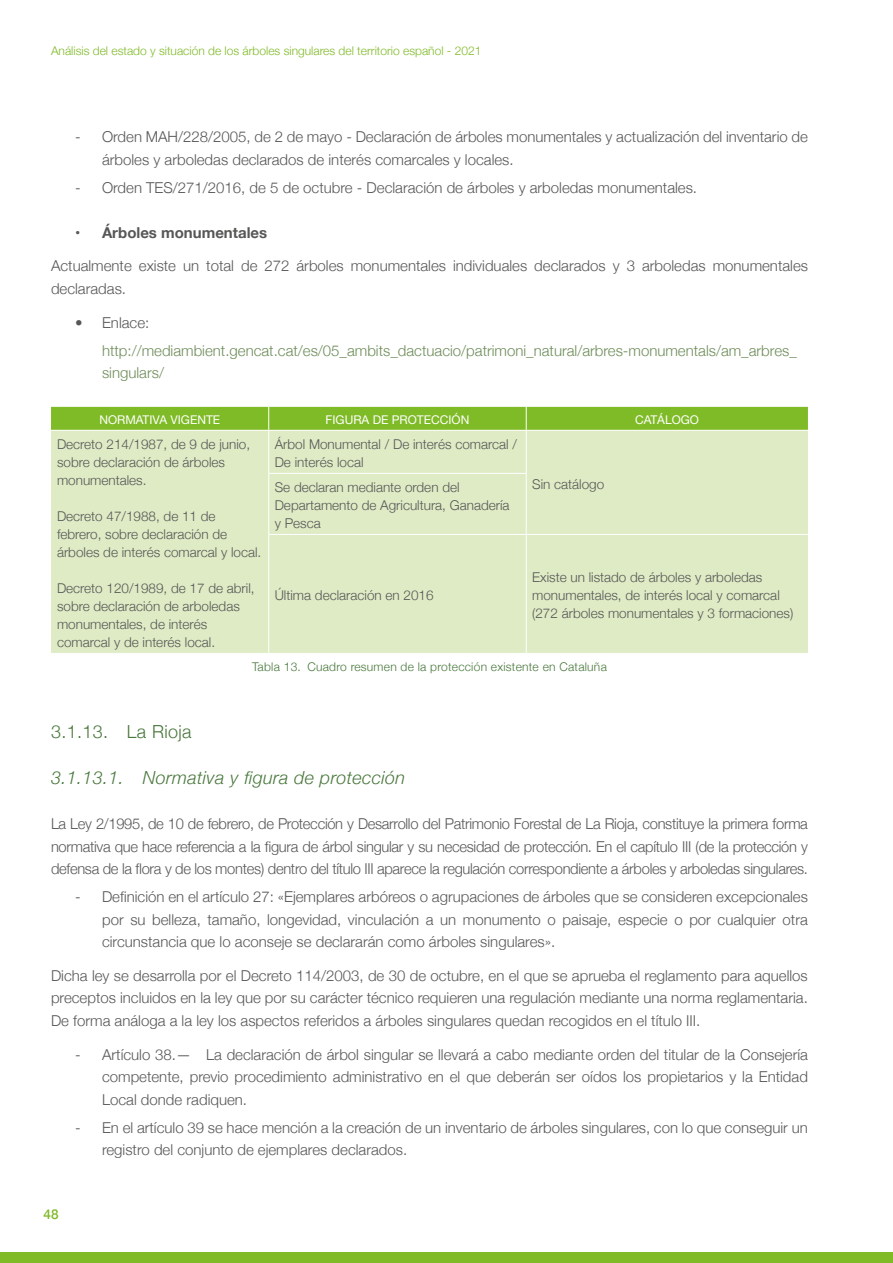
<style>
.page{position:relative;width:893px;height:1263px;background:#fff}
.page>*{position:absolute;margin:0;border:0;box-sizing:border-box;transform-origin:0 0}
.t1{font:italic 300 18px "Helvetica Neue";letter-spacing:.02em;color:#48773b}
.t2{font:300 18px "Helvetica Neue";letter-spacing:.02em;color:#48773b}
.t3{font:300 15px/22.5px "Helvetica Neue";color:#575756;text-align:justify}
.t4{font:300 15px/22.5px "Helvetica Neue";color:#6e8c59}
.t5{font:700 15px "Helvetica Neue";color:#575756}
.t6{font:300 13.5px/18px "Helvetica Neue";color:#575756}
.t7{font:500 13.5px "Helvetica Neue";color:#7fba27}
.t8{font:300 12px "Helvetica Neue";color:#7fba27}
.t9{font:300 12px "Helvetica Neue";letter-spacing:.02em;color:#48773b}
.t10{font:12px "Helvetica Neue";color:#fff}
</style>
<div class="page">
<div style="left:0;top:1252px;width:893px;height:11px;background:#7fba27"></div>
<div style="left:51px;top:431px;width:757px;height:222px;background:#deebc5"></div>
<div style="left:51px;top:407px;width:757px;height:23px;background:#7fba27"></div>
<hr style="left:268px;top:431px;width:1px;height:42px;background:#fff">
<hr style="left:526px;top:431px;width:1px;height:42px;background:#fff">
<hr style="left:268px;top:473px;width:259px;height:1px;background:#fff">
<hr style="left:268px;top:474px;width:1px;height:60px;background:#fff">
<hr style="left:526px;top:474px;width:1px;height:60px;background:#fff">
<hr style="left:268px;top:534px;width:258px;height:1px;background:#fff">
<hr style="left:268px;top:535px;width:1px;height:118px;background:#fff">
<hr style="left:526px;top:534px;width:282px;height:1px;background:#fff">
<hr style="left:526px;top:535px;width:1px;height:118px;background:#fff">
<p class="t8" style="left:51px;top:41px;width:432px">Análisis del estado y situación de los árboles singulares del territorio español - 2021</p>
<p class="t3" style="left:75px;top:124px;width:7px">‐</p>
<p class="t3" style="left:102px;top:124px;width:707px">Orden MAH/228/2005, de 2 de mayo - Declaración de árboles monumentales y actualización del inventario de árboles y arboledas declarados de interés comarcales y locales.</p>
<p class="t3" style="left:75px;top:175px;width:7px">‐</p>
<p class="t3" style="left:102px;top:175px;width:596px">Orden TES/271/2016, de 5 de octubre - Declaración de árboles y arboledas monumentales.</p>
<p class="t5" style="left:75px;top:221px;width:194px">• Árboles monumentales</p>
<p class="t3" style="left:51px;top:254px;width:758px">Actualmente existe un total de 272 árboles monumentales individuales declarados y 3 arboledas monumentales declaradas.</p>
<p class="t3" style="left:75px;top:310px;width:76px">• Enlace:</p>
<p class="t4" style="left:102px;top:338px;width:696px">http://mediambient.gencat.cat/es/05_ambits_dactuacio/patrimoni_natural/arbres-monumentals/am_arbres_ singulars/</p>
<p class="t10" style="left:99px;top:411px;width:122px">NORMATIVA VIGENTE</p>
<p class="t10" style="left:326px;top:411px;width:145px">FIGURA DE PROTECCIÓN</p>
<p class="t10" style="left:635px;top:411px;width:66px">CATÁLOGO</p>
<p class="t6" style="left:57px;top:435px;width:195px">Decreto 214/1987, de 9 de junio, sobre declaración de árboles monumentales.</p>
<p class="t6" style="left:57px;top:507px;width:206px">Decreto 47/1988, de 11 de febrero, sobre declaración de árboles de interés comarcal y local.</p>
<p class="t6" style="left:57px;top:578px;width:199px">Decreto 120/1989, de 17 de abril, sobre declaración de arboledas monumentales, de interés comarcal y de interés local.</p>
<p class="t6" style="left:275px;top:434px;width:244px">Árbol Monumental / De interés comarcal /<br>De interés local</p>
<p class="t6" style="left:275px;top:478px;width:186px">Se declaran mediante orden del</p>
<p class="t6" style="left:532px;top:474px;width:74px">Sin catálogo</p>
<p class="t6" style="left:275px;top:496px;width:236px">Departamento de Agricultura, Ganadería y Pesca</p>
<p class="t6" style="left:532px;top:568px;width:263px">Existe un listado de árboles y arboledas monumentales, de interés local y comarcal (272 árboles monumentales y 3 formaciones)</p>
<p class="t6" style="left:275px;top:586px;width:160px">Última declaración en 2016</p>
<p class="t9" style="left:252px;top:657px;width:356px">Tabla 13. Cuadro resumen de la protección existente en Cataluña</p>
<p class="t2" style="left:51px;top:716px;width:142px">3.1.13. La Rioja</p>
<p class="t1" style="left:51px;top:763px;width:356px">3.1.13.1. Normativa y figura de protección</p>
<p class="t3" style="left:51px;top:811px;width:758px">La Ley 2/1995, de 10 de febrero, de Protección y Desarrollo del Patrimonio Forestal de La Rioja, constituye la primera forma normativa que hace referencia a la figura de árbol singular y su necesidad de protección. En el capítulo III (de la protección y defensa de la flora y de los montes) dentro del título III aparece la regulación correspondiente a árboles y arboledas singulares.</p>
<p class="t3" style="left:75px;top:884px;width:7px">‐</p>
<p class="t3" style="left:102px;top:884px;width:707px">Definición en el artículo 27: «Ejemplares arbóreos o agrupaciones de árboles que se consideren excepcionales por su belleza, tamaño, longevidad, vinculación a un monumento o paisaje, especie o por cualquier otra circunstancia que lo aconseje se declararán como árboles singulares».</p>
<p class="t3" style="left:51px;top:963px;width:758px">Dicha ley se desarrolla por el Decreto 114/2003, de 30 de octubre, en el que se aprueba el reglamento para aquellos preceptos incluidos en la ley que por su carácter técnico requieren una regulación mediante una norma reglamentaria.<br>De forma análoga a la ley los aspectos referidos a árboles singulares quedan recogidos en el título III.</p>
<p class="t3" style="left:75px;top:1042px;width:7px">‐</p>
<p class="t3" style="left:102px;top:1042px;width:707px">Artículo 38.— La declaración de árbol singular se llevará a cabo mediante orden del titular de la Consejería competente, previo procedimiento administrativo en el que deberán ser oídos los propietarios y la Entidad Local donde radiquen.</p>
<p class="t3" style="left:75px;top:1115px;width:7px">‐</p>
<p class="t3" style="left:102px;top:1115px;width:707px">En el artículo 39 se hace mención a la creación de un inventario de árboles singulares, con lo que conseguir un registro del conjunto de ejemplares declarados.</p>
<p class="t7" style="left:44px;top:1203px;width:17px">48</p>
</div>
